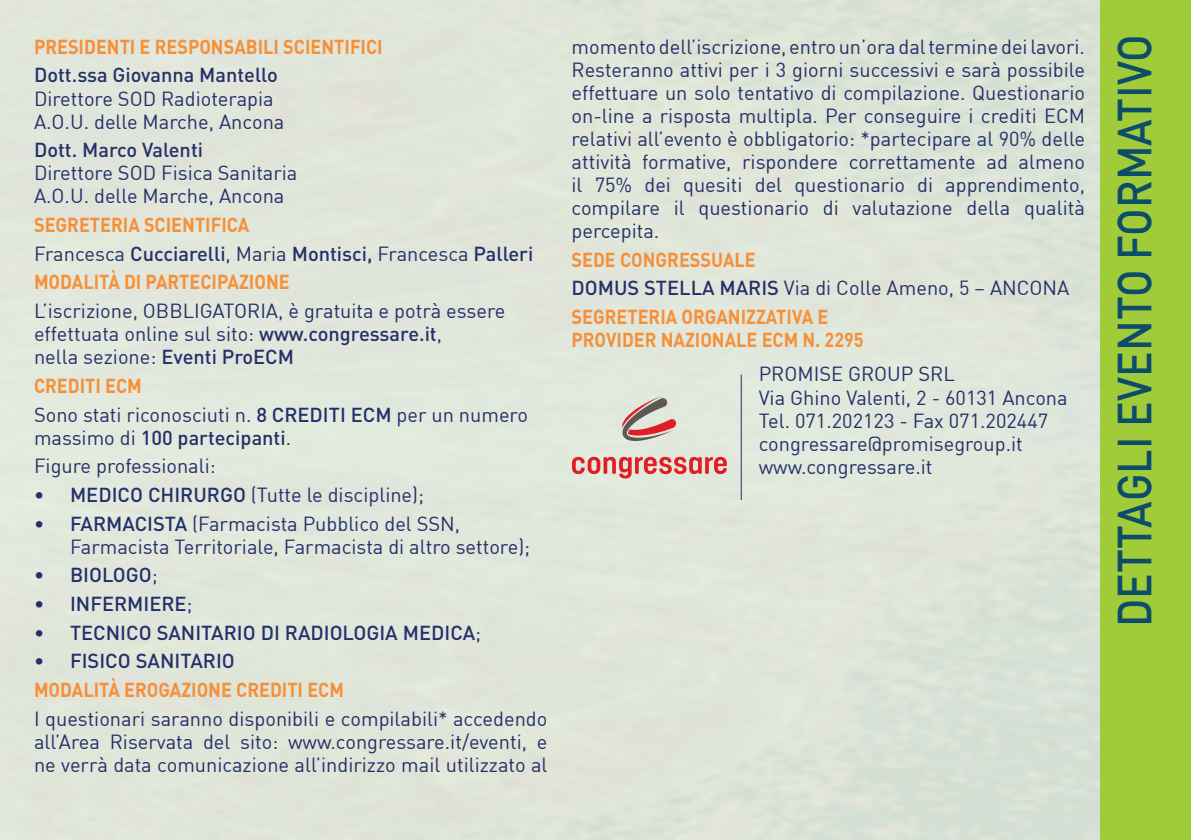
<style>
.page{position:relative;width:1191px;height:840px;background:#fff}
.page>*{position:absolute;margin:0;border:0;box-sizing:border-box;transform-origin:0 0}
.t1{font:500 47.2px "DIN";color:#0e4d69;scale:.9 1}
.t2{font:20px/23px "DIN";color:#24306a}
.t3{font:700 20px/28.6px "DIN";color:#f69038;scale:.9 1}
.t4{font:500 20px "DIN";color:#24306a}
.s1{font-weight:400;color:#24306a}
.s2{font-weight:500;color:#24306a}
.s3{font-weight:500}
.s4{font-weight:700;color:#f69038}
.s5{font-weight:400}
</style>
<div class="page">
<div style="left:0;top:0;width:1191px;height:839px;background:#daead5"></div>
<div style="left:1100px;top:0;width:91px;height:839px;background:#a1cc3a"></div>
<svg style="left:622px;top:396px;width:54px;height:45px"></svg>
<svg style="left:572px;top:456px;width:155px;height:22px"></svg>
<hr style="left:741px;top:374px;width:1px;height:125px;background:#24306a">
<p class="t3" style="left:34px;top:31px;width:389px">PRESIDENTI E RESPONSABILI SCIENTIFICI</p>
<p class="t4" style="left:34px;top:62px;width:245px">Dott.ssa Giovanna Mantello</p>
<p class="t2" style="left:34px;top:86px;width:252px">Direttore SOD Radioterapia<br>A.O.U. delle Marche, Ancona</p>
<p class="t4" style="left:34px;top:137px;width:171px">Dott. Marco Valenti</p>
<p class="t2" style="left:34px;top:161px;width:265px">Direttore SOD Fisica Sanitaria<br>A.O.U. delle Marche, Ancona</p>
<p class="t3" style="left:34px;top:209px;width:556px">SEGRETERIA SCIENTIFICA<br><span class="s1">Francesca</span> <span class="s2">Cucciarelli</span><span class="s1">, Maria</span> <span class="s2">Montisci,</span> <span class="s1">Francesca</span> <span class="s2">Palleri<br></span>MODALITÀ DI PARTECIPAZIONE</p>
<p class="t2" style="left:34px;top:299px;width:473px">L’iscrizione, OBBLIGATORIA, è gratuita e potrà essere effettuata online sul sito: <span class="s3">www.congressare.it</span>,<br>nella sezione: <span class="s3">Eventi ProECM</span></p>
<p class="t2" style="left:34px;top:371px;width:495px;line-height:28.6px"><span class="s4">CREDITI ECM<br></span>Sono stati riconosciuti n. <span class="s3">8 CREDITI ECM</span> per un numero</p>
<p class="t2" style="left:34px;top:422px;width:259px;line-height:28.6px">massimo di <span class="s3">100 partecipanti</span>.<br>Figure professionali:</p>
<p class="t2" style="left:34px;top:482px;width:391px"><span class="s3">• MEDICO CHIRURGO</span> (Tutte le discipline);</p>
<p class="t2" style="left:70px;top:511px;width:462px;text-indent:-36px"><span class="s3">• FARMACISTA</span> (Farmacista Pubblico del SSN,<br>Farmacista Territoriale, Farmacista di altro settore);</p>
<p class="t4" style="left:34px;top:562px;width:125px">• BIOLOGO<span class="s5">;</span></p>
<p class="t4" style="left:34px;top:590px;width:160px">• INFERMIERE<span class="s5">;</span></p>
<p class="t4" style="left:34px;top:619px;width:448px">• TECNICO SANITARIO DI RADIOLOGIA MEDICA<span class="s5">;</span></p>
<p class="t4" style="left:34px;top:648px;width:202px">• FISICO SANITARIO</p>
<p class="t3" style="left:34px;top:674px;width:346px">MODALITÀ EROGAZIONE CREDITI ECM</p>
<p class="t2" style="left:34px;top:706px;width:515px;text-align:justify">I questionari saranno disponibili e compilabili* accedendo all’Area Riservata del sito: www.congressare.it/eventi, e ne verrà data comunicazione all’indirizzo mail utilizzato al</p>
<p class="t2" style="left:571px;top:35px;width:515px;text-align:justify">momento dell’iscrizione, entro un’ora dal termine dei lavori.<br>Resteranno attivi per i 3 giorni successivi e sarà possibile effettuare un solo tentativo di compilazione. Questionario on-line a risposta multipla. Per conseguire i crediti ECM relativi all’evento è obbligatorio: *partecipare al 90% delle attività formative, rispondere correttamente ad almeno il 75% dei quesiti del questionario di apprendimento, compilare il questionario di valutazione della qualità percepita.</p>
<p class="t3" style="left:571px;top:244px;width:555px">SEDE CONGRESSUALE<br><span class="s2">DOMUS STELLA MARIS</span> <span class="s1">Via di Colle Ameno, 5 – ANCONA<br></span>SEGRETERIA ORGANIZZATIVA E</p>
<p class="t3" style="left:571px;top:324px;width:326px">PROVIDER NAZIONALE ECM N. 2295</p>
<p class="t2" style="left:758px;top:362px;width:310px">PROMISE GROUP SRL<br>Via Ghino Valenti, 2 - 60131 Ancona<br>Tel. 071.202123 - Fax 071.202447 congressare@promisegroup.it www.congressare.it</p>
<h1 class="t1" style="left:1104px;top:626px;width:659px;rotate:-90deg">DETTAGLI EVENTO FORMATIVO</h1>
</div>
